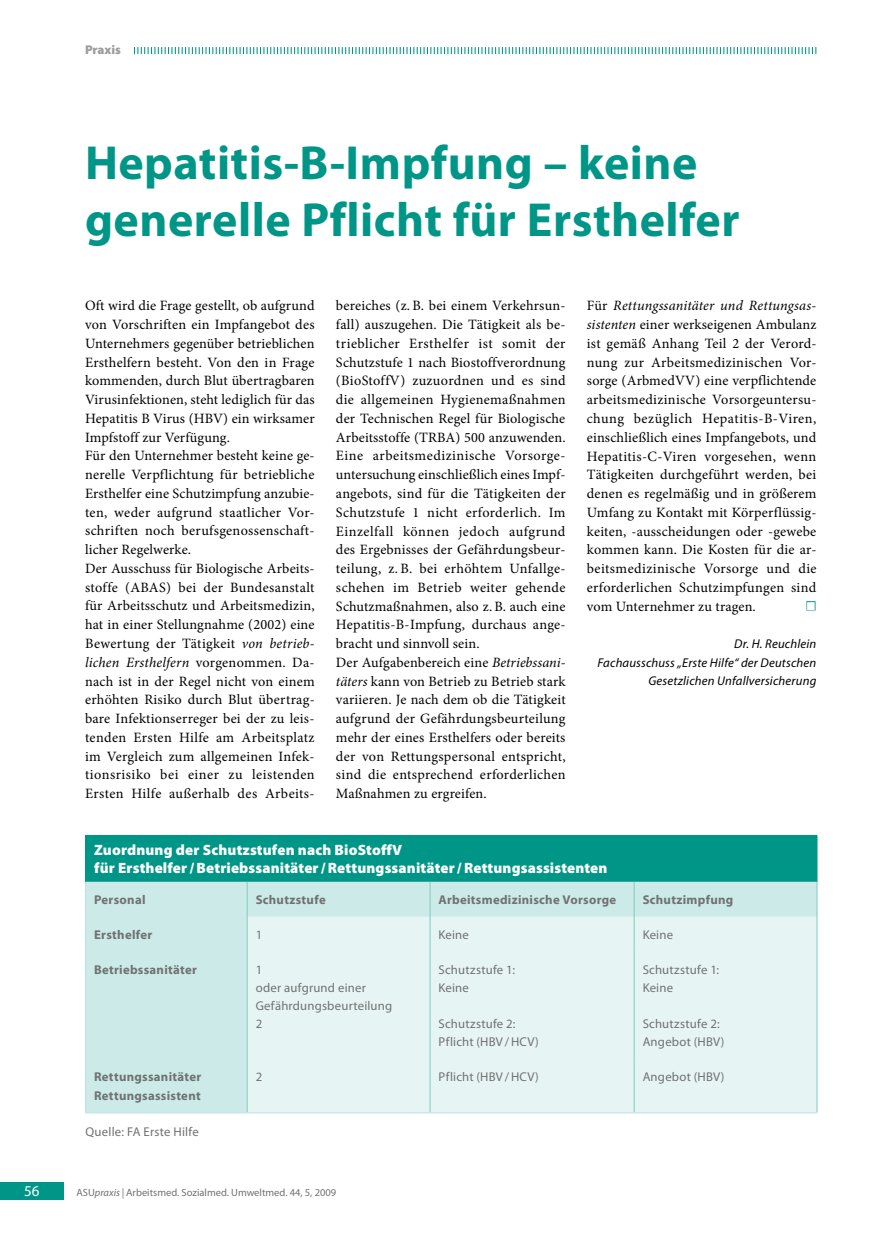
<style>
.page{position:relative;width:876px;height:1242px;background:#fff}
.page>*{position:absolute;margin:0;border:0;box-sizing:border-box;transform-origin:0 0}
.t1{font:700 48px/57px "Myriad Pro";letter-spacing:.01em;color:#009687}
.t2{font:27px "Minion Pro";color:#fff}
.t3{font:900 15px/18px "Myriad Pro";letter-spacing:.01em;color:#fff}
.t4{font:15px "Myriad Pro";color:#fff}
.t5{font:14.25px/18.8px "Minion Pro";letter-spacing:.015em;color:#000}
.t6{font:12.75px/18px "Myriad Pro";letter-spacing:.02em;color:#707173}
.t7{font:700 12.75px/18.8px "Myriad Pro";letter-spacing:.02em;color:#707173}
.t8{font:italic 12.75px/18.8px "Myriad Pro";letter-spacing:.015em;color:#000;text-align:right}
.t9{font:900 12.75px "Myriad Pro";color:#9c9d9f}
.t10{font:10.5px "Myriad Pro";color:#707173}
.s1{font-style:italic}
</style>
<div class="page">
<div style="left:0;top:1182px;width:64px;height:17px;background:#009687"></div>
<svg style="left:134px;top:47px;width:682px;height:7px"></svg>
<div style="left:806px;top:601px;width:9px;height:9px;border:2px solid #009687"></div>
<div style="left:86px;top:835px;width:731px;height:46px;background:#009687"></div>
<div style="left:86px;top:881px;width:731px;height:231px;background:#cceae7"></div>
<div style="left:248px;top:917px;width:569px;height:195px;background:#e6f5f3"></div>
<hr style="left:247px;top:881px;width:1px;height:36px;background:#80cbc3">
<hr style="left:430px;top:881px;width:1px;height:36px;background:#80cbc3">
<hr style="left:634px;top:881px;width:1px;height:36px;background:#80cbc3">
<hr style="left:817px;top:881px;width:1px;height:36px;background:#80cbc3">
<hr style="left:247px;top:917px;width:1px;height:35px;background:#80cbc3">
<hr style="left:430px;top:917px;width:1px;height:35px;background:#80cbc3">
<hr style="left:634px;top:917px;width:1px;height:35px;background:#80cbc3">
<hr style="left:817px;top:917px;width:1px;height:35px;background:#80cbc3">
<hr style="left:247px;top:952px;width:1px;height:107px;background:#80cbc3">
<hr style="left:430px;top:952px;width:1px;height:107px;background:#80cbc3">
<hr style="left:634px;top:952px;width:1px;height:107px;background:#80cbc3">
<hr style="left:817px;top:952px;width:1px;height:107px;background:#80cbc3">
<hr style="left:247px;top:1059px;width:1px;height:53px;background:#80cbc3">
<hr style="left:430px;top:1059px;width:1px;height:53px;background:#80cbc3">
<hr style="left:634px;top:1059px;width:1px;height:53px;background:#80cbc3">
<hr style="left:817px;top:1059px;width:1px;height:53px;background:#80cbc3">
<hr style="left:85px;top:881px;width:1px;height:36px;background:#bfe5e1">
<hr style="left:85px;top:917px;width:1px;height:35px;background:#bfe5e1">
<hr style="left:85px;top:952px;width:1px;height:107px;background:#bfe5e1">
<hr style="left:85px;top:1059px;width:1px;height:53px;background:#bfe5e1">
<hr style="left:85px;top:835px;width:1px;height:46px;background:#009687">
<hr style="left:85px;top:1112px;width:162px;height:1px;background:#bfe5e1">
<hr style="left:247px;top:1112px;width:183px;height:1px;background:#bfe5e1">
<hr style="left:430px;top:1112px;width:204px;height:1px;background:#bfe5e1">
<hr style="left:634px;top:1112px;width:183px;height:1px;background:#bfe5e1">
<hr style="left:817px;top:835px;width:1px;height:46px;background:#009687">
<p class="t9" style="left:85px;top:41px;width:37px">Praxis</p>
<h1 class="t1" style="left:85px;top:133px;width:656px">Hepatitis-B-Impfung – keine generelle Pflicht für Ersthelfer</h1>
<p class="t5" style="left:85px;top:296px;width:231px">Oft wird die Frage gestellt, ob aufgrund von Vorschriften ein Impfangebot des Unternehmers gegenüber betrieblichen Ersthelfern besteht. Von den in Frage kommenden, durch Blut übertragbaren Virusinfektionen, steht lediglich für das Hepatitis B Virus (HBV) ein wirksamer Impfstoff zur Verfügung.<br>Für den Unternehmer besteht keine ge&shy;nerelle Verpflichtung für betriebliche Ersthelfer eine Schutzimpfung anzubie&shy;ten, weder aufgrund staatlicher Vor&shy;schriften noch berufsgenossenschaft&shy;licher Regelwerke.<br>Der Ausschuss für Biologische Arbeits&shy;stoffe (ABAS) bei der Bundesanstalt für Arbeitsschutz und Arbeitsmedizin, hat in einer Stellungnahme (2002) eine Bewertung der Tätigkeit <span class="s1">von betrieb&shy;lichen Ersthelfern</span> vorgenommen. Da&shy;nach ist in der Regel nicht von einem erhöhten Risiko durch Blut übertrag&shy;bare Infektionserreger bei der zu leis&shy;tenden Ersten Hilfe am Arbeitsplatz im Vergleich zum allgemeinen Infek&shy;tionsrisiko bei einer zu leistenden Ersten Hilfe außerhalb des Arbeits-</p>
<p class="t5" style="left:336px;top:296px;width:231px">bereiches (z. B. bei einem Verkehrsun&shy;fall) auszugehen. Die Tätigkeit als be&shy;trieblicher Ersthelfer ist somit der Schutzstufe 1 nach Biostoffverordnung (BioStoffV) zuzuordnen und es sind die allgemeinen Hygienemaßnahmen der Technischen Regel für Biologische Arbeitsstoffe (TRBA) 500 anzuwenden.<br>Eine arbeitsmedizinische Vorsorge&shy;untersuchung einschließlich eines Impf&shy;angebots, sind für die Tätigkeiten der Schutzstufe 1 nicht erforderlich. Im Einzelfall können jedoch aufgrund des Ergebnisses der Gefährdungsbeur&shy;teilung, z. B. bei erhöhtem Unfallge&shy;schehen im Betrieb weiter gehende Schutzmaßnahmen, also z.B. auch eine Hepatitis-B-Impfung, durchaus ange&shy;bracht und sinnvoll sein.<br>Der Aufgabenbereich eine <span class="s1">Betriebssani&shy;täters</span> kann von Betrieb zu Betrieb stark variieren. Je nach dem ob die Tätigkeit aufgrund der Gefährdungsbeurteilung mehr der eines Ersthelfers oder bereits der von Rettungspersonal entspricht, sind die entsprechend erforderlichen Maßnahmen zu ergreifen.</p>
<p class="t5" style="left:587px;top:296px;width:231px;text-align:justify">Für <span class="s1">Rettungssanitäter und Rettungsas&shy;sistenten</span> einer werkseigenen Ambulanz ist gemäß Anhang Teil 2 der Verord&shy;nung zur Arbeitsmedizinischen Vor&shy;sorge (ArbmedVV) eine verpflichtende arbeitsmedizinische Vorsorgeuntersu&shy;chung bezüglich Hepatitis-B-Viren, einschließlich eines Impfangebots, und Hepatitis-C-Viren vorgesehen, wenn Tätigkeiten durchgeführt werden, bei denen es regelmäßig und in größerem Umfang zu Kontakt mit Körperflüssig&shy;keiten, -ausscheidungen oder -gewebe kommen kann. Die Kosten für die ar&shy;beitsmedizinische Vorsorge und die erforderlichen Schutzimpfungen sind vom Unternehmer zu tragen.</p>
<h2 class="t2" style="left:805px;top:586px;width:12px">■</h2>
<p class="t8" style="left:597px;top:634px;width:221px">Dr. H. Reuchlein<br>Fachausschuss „Erste Hilfe“ der Deutschen<br>Gesetzlichen Unfallversicherung</p>
<p class="t3" style="left:94px;top:840px;width:515px">Zuordnung der Schutzstufen nach BioStoffV<br>für Ersthelfer /Betriebssanitäter /Rettungssanitäter /Rettungsassistenten</p>
<p class="t7" style="left:94px;top:890px;width:53px">Personal</p>
<p class="t7" style="left:256px;top:890px;width:72px">Schutzstufe</p>
<p class="t7" style="left:439px;top:890px;width:179px">Arbeitsmedizinische Vorsorge</p>
<p class="t7" style="left:643px;top:890px;width:92px">Schutzimpfung</p>
<p class="t7" style="left:94px;top:925px;width:60px">Ersthelfer</p>
<p class="t6" style="left:256px;top:925px;width:8px">1</p>
<p class="t6" style="left:439px;top:925px;width:32px">Keine</p>
<p class="t6" style="left:643px;top:925px;width:32px">Keine</p>
<p class="t7" style="left:94px;top:960px;width:104px">Betriebssanitäter</p>
<p class="t6" style="left:256px;top:960px;width:138px">1<br>oder aufgrund einer<br>Gefährdungsbeurteilung<br>2</p>
<p class="t6" style="left:439px;top:960px;width:78px">Schutzstufe 1:<br>Keine</p>
<p class="t6" style="left:643px;top:960px;width:78px">Schutzstufe 1:<br>Keine</p>
<p class="t6" style="left:643px;top:1014px;width:83px">Schutzstufe 2:<br>Angebot (HBV)</p>
<p class="t6" style="left:439px;top:1014px;width:102px">Schutzstufe 2:<br>Pflicht (HBV /HCV)</p>
<p class="t7" style="left:94px;top:1067px;width:109px">Rettungssanitäter<br>Rettungsassistent</p>
<p class="t6" style="left:256px;top:1068px;width:8px">2</p>
<p class="t6" style="left:439px;top:1068px;width:102px">Pflicht (HBV /HCV)</p>
<p class="t6" style="left:643px;top:1068px;width:83px">Angebot (HBV)</p>
<p class="t6" style="left:86px;top:1122px;width:115px">Quelle: FA Erste Hilfe</p>
<p class="t4" style="left:24px;top:1181px;width:17px">56</p>
<p class="t10" style="left:77px;top:1186px;width:261px">ASU<span class="s1">praxis |</span> Arbeitsmed. Sozialmed. Umweltmed. 44, 5, 2009</p>
</div>
